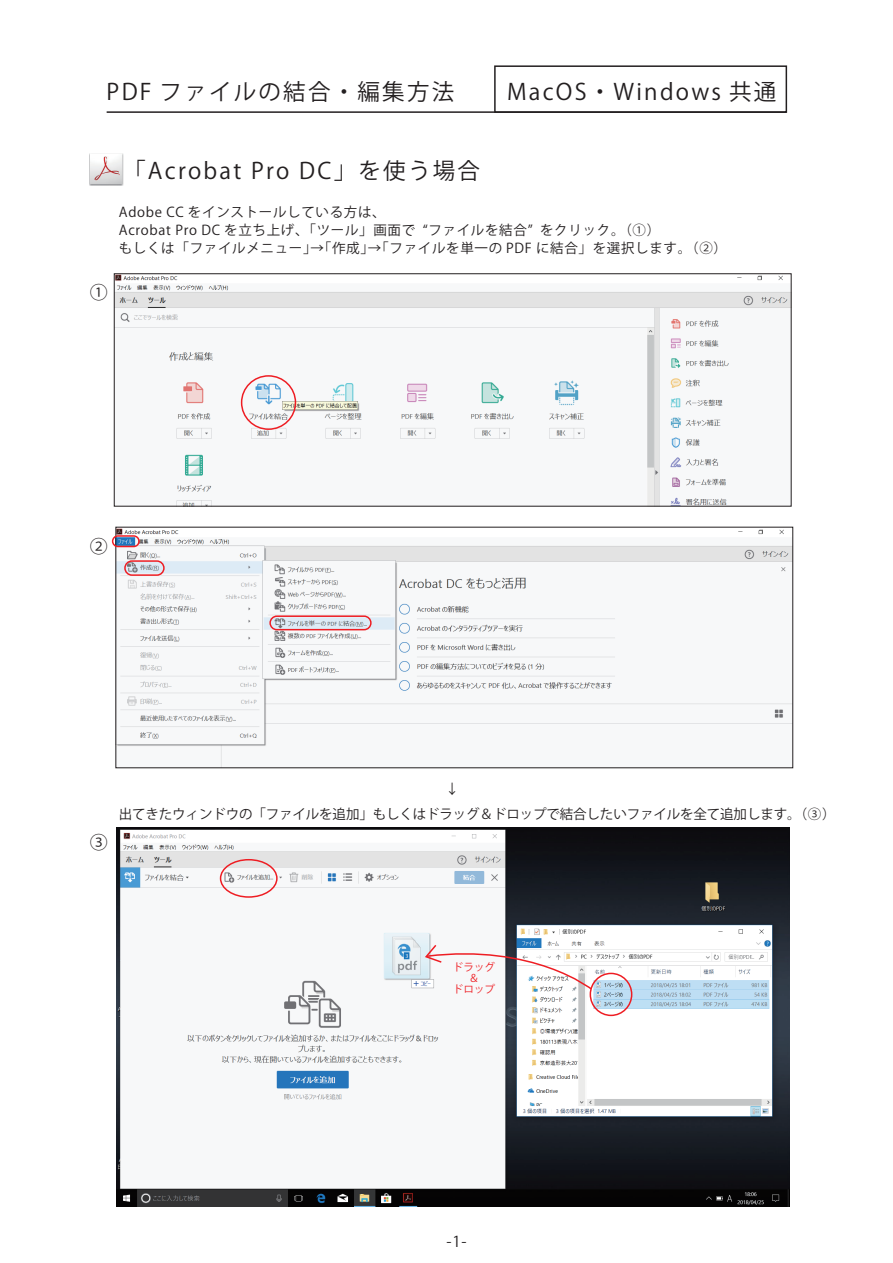
<style>
.page{position:relative;width:893px;height:1263px;background:#fff}
.page>*{position:absolute;margin:0;border:0;box-sizing:border-box;transform-origin:0 0}
.t1{font:22.5px "Koz Go Pr 6 N";letter-spacing:.1em;color:#231f20}
.t2{font:18px "Koz Go Pro";color:#231f20}
.t3{font:15px "Koz Go Pr 6 N";color:#231f20}
.t4{font:13.5px/18px "Koz Go Pr 6 N";letter-spacing:.05em;color:#231f20}
.t5{font:13.5px "Koz Go Pr 6 N";letter-spacing:-.01em;color:#231f20}
.t6{font:10.65px/10.6px "Koz Go Pro";color:#ee1d23;text-align:center}
</style>
<div class="page">
<img style="left:89px;top:153px;width:35px;height:33px">
<hr style="left:107px;top:111px;width:679px;height:2px;background:#231f20">
<div style="left:494px;top:65px;width:293px;height:48px;border:2px solid #231f20"></div>
<img style="left:116px;top:276px;width:673px;height:228px">
<div style="left:241px;top:375px;width:55px;height:55px;border:2px solid #ee1d23;border-radius:50%"></div>
<img style="left:118px;top:529px;width:673px;height:237px">
<div style="left:112px;top:535px;width:28px;height:12px;border:2px solid #ee1d23;border-radius:5px"></div>
<div style="left:124px;top:560px;width:41px;height:16px;border:2px solid #ee1d23;border-radius:7px"></div>
<div style="left:269px;top:615px;width:103px;height:15px;border:2px solid #ee1d23;border-radius:7px"></div>
<img style="left:116px;top:828px;width:673px;height:378px">
<div style="left:590px;top:973px;width:42px;height:43px;border:2px solid #ee1d23;border-radius:50%"></div>
<svg style="left:424px;top:943px;width:169px;height:47px"></svg>
<div style="left:220px;top:859px;width:58px;height:39px;border:2px solid #ee1d23;border-radius:50%"></div>
<h1 class="t1" style="left:107px;top:79px;width:349px">PDF ファイルの結合・編集方法</h1>
<h1 class="t1" style="left:507px;top:79px;width:271px">MacOS・Windows 共通</h1>
<h2 class="t2" style="left:90px;top:281px;width:19px">①</h2>
<h1 class="t1" style="left:123px;top:158px;width:358px">「Acrobat Pro DC」を使う場合</h1>
<p class="t4" style="left:119px;top:204px;width:610px">Adobe CC をインストールしている方は、<br>Acrobat Pro DC を立ち上げ、「ツール」画面で “ファイルを結合” をクリック。（①）<br>もしくは「ファイルメニュー」→「作成」→「ファイルを単一の PDF に結合」を選択します。（②）</p>
<h2 class="t2" style="left:90px;top:535px;width:19px">②</h2>
<h2 class="t2" style="left:90px;top:830px;width:19px">③</h2>
<p class="t4" style="left:446px;top:780px;width:15px">↓</p>
<p class="t5" style="left:119px;top:806px;width:718px">出てきたウィンドウの「ファイルを追加」もしくはドラッグ＆ドロップで結合したいファイルを全て追加します。（③）</p>
<p class="t6" style="left:453px;top:962px;width:44px">ドラッグ＆<br>ドロップ</p>
<p class="t3" style="left:446px;top:1233px;width:21px">-1-</p>
</div>
